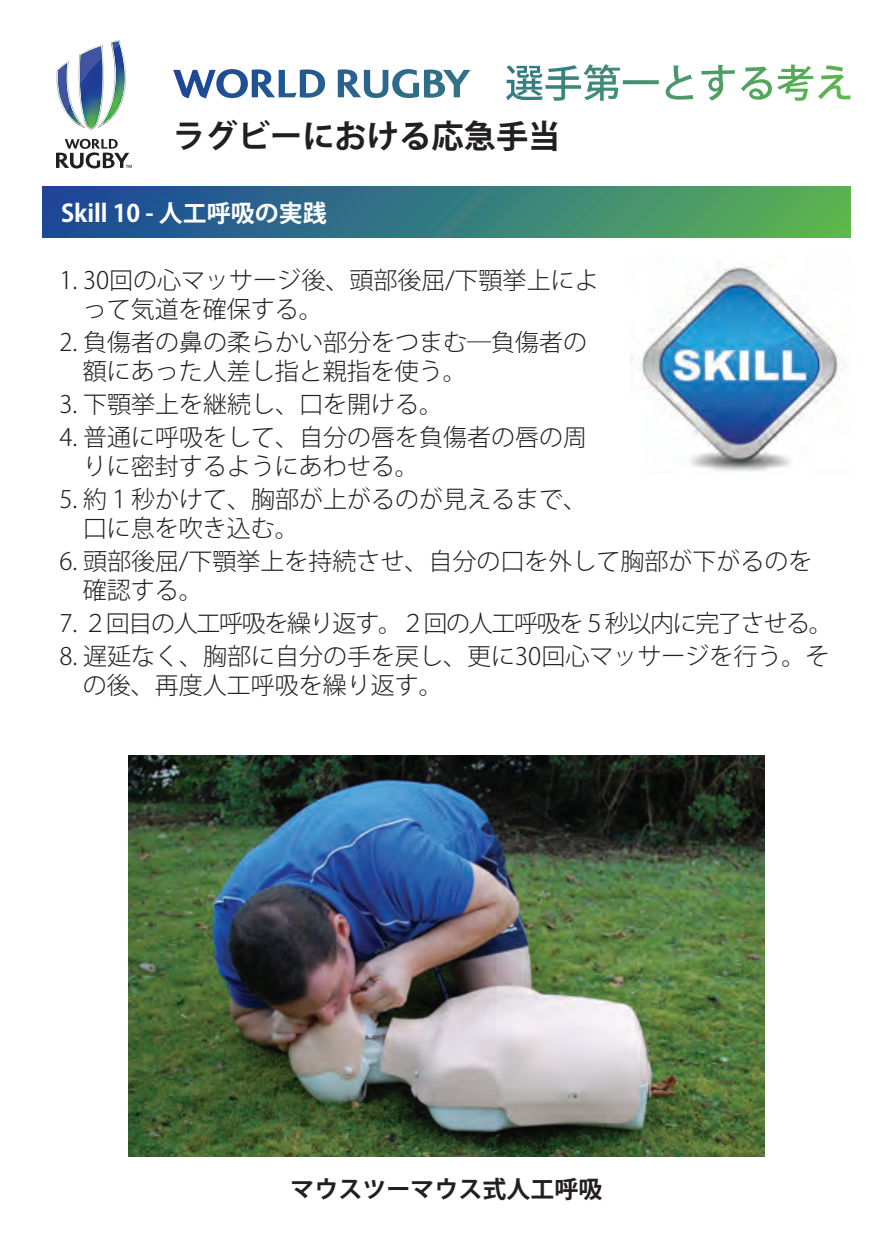
<style>
.page{position:relative;width:893px;height:1259px;background:#fff}
.page>*{position:absolute;margin:0;border:0;box-sizing:border-box;transform-origin:0 0}
.t1{font:700 32.4px "Koz Go Pro";color:#231f20}
.t2{font:300 24px/28.8px "Koz Go Pro";color:#231f20}
.t3{font:300 24px "Koz Go Pro";letter-spacing:-.055em;color:#231f20}
.t4{font:700 24px "Koz Go Pro";color:#fff}
.t5{font:700 24px "Koz Go Pro";color:#231f20}
</style>
<div class="page">
<svg style="left:56px;top:40px;width:70px;height:90px"></svg>
<svg style="left:56px;top:139px;width:76px;height:29px"></svg>
<div style="left:43px;top:187px;width:807px;height:50px;background:linear-gradient(to right,#1745a0,#5ab357)"></div>
<img style="left:631px;top:266px;width:215px;height:206px">
<img style="left:129px;top:755px;width:635px;height:401px">
<svg style="left:173px;top:65px;width:369px;height:33px"></svg>
<h1 class="t1" style="left:173px;top:115px;width:389px">ラグビーにおける応急手当</h1>
<p class="t4" style="left:61px;top:198px;width:267px">Skill 10 - 人工呼吸の実践</p>
<p class="t2" style="left:83px;top:266px;width:517px;text-indent:-23px">1. 30回の心マッサージ後、頭部後屈/下顎挙上によって気道を確保する。</p>
<p class="t2" style="left:83px;top:328px;width:506px;text-indent:-23px">2. 負傷者の鼻の柔らかい部分をつまむ―負傷者の額にあった人差し指と親指を使う。</p>
<p class="t2" style="left:60px;top:390px;width:385px">3. 下顎挙上を継続し、口を開ける。</p>
<p class="t2" style="left:83px;top:423px;width:506px;text-indent:-23px">4. 普通に呼吸をして、自分の唇を負傷者の唇の周りに密封するようにあわせる。</p>
<p class="t2" style="left:83px;top:485px;width:506px;text-indent:-23px">5. 約１秒かけて、胸部が上がるのが見えるまで、口に息を吹き込む。</p>
<p class="t2" style="left:83px;top:547px;width:731px;text-indent:-23px">6. 頭部後屈/下顎挙上を持続させ、自分の口を外して胸部が下がるのを確認する。</p>
<p class="t3" style="left:60px;top:607px;width:775px">7. ２回目の人工呼吸を繰り返す。２回の人工呼吸を５秒以内に完了させる。</p>
<p class="t2" style="left:83px;top:642px;width:748px;text-indent:-23px">8. 遅延なく、胸部に自分の手を戻し、更に30回心マッサージを行う。その後、再度人工呼吸を繰り返す。</p>
<p class="t5" style="left:290px;top:1173px;width:314px">マウスツーマウス式人工呼吸</p>
</div>
